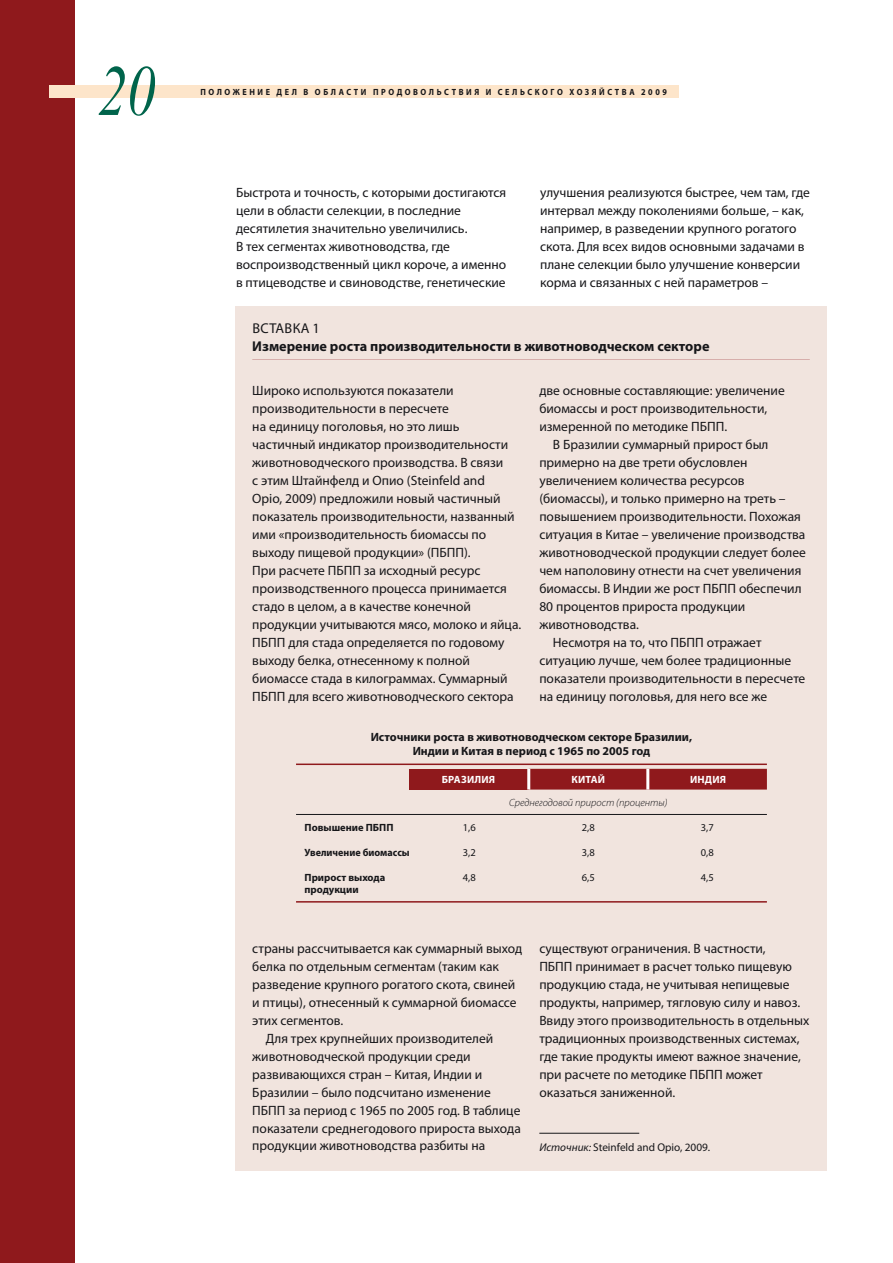
<style>
.page{position:relative;width:893px;height:1263px;background:#fff}
.page>*{position:absolute;margin:0;border:0;box-sizing:border-box;transform-origin:0 0}
.t1{font:italic 72px "Times New Roman";color:#00644b;scale:.8 1}
.t2{font:700 14.25px "Myriad Pro";color:#161619}
.t3{font:14.25px "Myriad Pro";letter-spacing:.02em;color:#161619}
.t4{font:13.5px/18px "Myriad Pro";color:#161619}
.t5{font:700 12px/13.5px "Myriad Pro";color:#161619;text-align:center}
.t6{font:11.25px "Myriad Pro";color:#161619}
.t7{font:700 10.5px/12.8px "Myriad Pro";color:#161619}
.t8{font:italic 300 10.5px "Myriad Pro";color:#161619}
.t9{font:10.5px "Myriad Pro";color:#161619}
.t10{font:700 10.5px "Myriad Pro";letter-spacing:.02em;color:#fff}
.t11{font:700 10.5px "Myriad Pro";color:#161619;scale:.96 1}
.t12{font:700 9px "Myriad Pro";letter-spacing:.315em;color:#161619;scale:.9 1}
.s1{font-style:italic}
</style>
<div class="page">
<div style="left:0;top:0;width:74px;height:1263px;background:#8f191c"></div>
<div style="left:49px;top:85px;width:629px;height:13px;background:#fde5ca"></div>
<div style="left:235px;top:306px;width:592px;height:860px;background:#f1e4de"></div>
<div style="left:235px;top:360px;width:591px;height:811px;background:#f1e4de"></div>
<hr style="left:539px;top:1133px;width:100px;height:1px;background:#161619">
<div style="left:410px;top:769px;width:119px;height:21px;background:#8f191c"></div>
<div style="left:530px;top:769px;width:237px;height:21px;background:#8f191c"></div>
<hr style="left:296px;top:901px;width:471px;height:2px;background:#8f191c">
<hr style="left:296px;top:764px;width:471px;height:1px;background:#8f191c">
<hr style="left:527px;top:769px;width:3px;height:21px;background:#fff">
<hr style="left:646px;top:769px;width:3px;height:21px;background:#fff">
<hr style="left:296px;top:814px;width:471px;height:1px;background:#161619">
<h1 class="t1" style="left:98px;top:48px;width:73px">20</h1>
<p class="t12" style="left:200px;top:89px;width:520px">ПОЛОЖЕНИЕ ДЕЛ В ОБЛАСТИ ПРОДОВОЛЬСТВИЯ И СЕЛЬСКОГО ХОЗЯЙСТВА 2009</p>
<p class="t4" style="left:236px;top:184px;width:272px">Быстрота и точность, с которыми достигаются цели в области селекции, в последние десятилетия значительно увеличились.<br>В тех сегментах животноводства, где воспроизводственный цикл короче, а именно в птицеводстве и свиноводстве, генетические</p>
<p class="t4" style="left:540px;top:184px;width:271px">улучшения реализуются быстрее, чем там, где интервал между поколениями больше, – как, например, в разведении крупного рогатого скота. Для всех видов основными задачами в плане селекции было улучшение конверсии корма и связанных с ней параметров –</p>
<p class="t3" style="left:252px;top:323px;width:69px">ВСТАВКА 1</p>
<p class="t2" style="left:252px;top:341px;width:459px">Измерение роста производительности в животноводческом секторе</p>
<p class="t4" style="left:252px;top:382px;width:270px">Широко используются показатели производительности в пересчете<br>на единицу поголовья, но это лишь частичный индикатор производительности животноводческого производства. В связи<br>с этим Штайнфелд и Опио (Steinfeld and<br>Opio, 2009) предложили новый частичный показатель производительности, названный ими «производительность биомассы по выходу пищевой продукции» (ПБПП).<br>При расчете ПБПП за исходный ресурс производственного процесса принимается стадо в целом, а в качестве конечной продукции учитываются мясо, молоко и яйца.<br>ПБПП для стада определяется по годовому выходу белка, отнесенному к полной биомассе стада в килограммах. Суммарный ПБПП для всего животноводческого сектора</p>
<p class="t4" style="left:539px;top:382px;width:247px">две основные составляющие: увеличение биомассы и рост производительности, измеренной по методике ПБПП.</p>
<p class="t4" style="left:553px;top:436px;width:217px">В Бразилии суммарный прирост был</p>
<p class="t4" style="left:539px;top:454px;width:210px">примерно на две трети обусловлен</p>
<p class="t4" style="left:539px;top:472px;width:207px">увеличением количества ресурсов</p>
<p class="t4" style="left:539px;top:490px;width:248px">(биомассы), и только примерно на треть –</p>
<p class="t4" style="left:539px;top:508px;width:263px">повышением производительности. Похожая</p>
<p class="t4" style="left:539px;top:526px;width:268px">ситуация в Китае – увеличение производства</p>
<p class="t4" style="left:539px;top:544px;width:268px">животноводческой продукции следует более</p>
<p class="t4" style="left:539px;top:562px;width:263px">чем наполовину отнести на счет увеличения</p>
<p class="t4" style="left:539px;top:580px;width:264px">биомассы. В Индии же рост ПБПП обеспечил</p>
<p class="t4" style="left:539px;top:598px;width:208px">80 процентов прироста продукции</p>
<p class="t4" style="left:539px;top:616px;width:101px">животноводства.</p>
<p class="t4" style="left:553px;top:634px;width:210px">Несмотря на то, что ПБПП отражает</p>
<p class="t4" style="left:539px;top:652px;width:253px">ситуацию лучше, чем более традиционные</p>
<p class="t4" style="left:539px;top:670px;width:268px">показатели производительности в пересчете</p>
<p class="t4" style="left:539px;top:688px;width:229px">на единицу поголовья, для него все же</p>
<p class="t5" style="left:371px;top:731px;width:323px">Источники роста в животноводческом секторе Бразилии,<br>Индии и Китая в период с 1965 по 2005 год</p>
<p class="t10" style="left:442px;top:776px;width:55px">БРАЗИЛИЯ</p>
<p class="t10" style="left:571px;top:776px;width:35px">КИТАЙ</p>
<p class="t10" style="left:690px;top:776px;width:38px">ИНДИЯ</p>
<p class="t8" style="left:509px;top:796px;width:160px">Среднегодовой прирост (проценты)</p>
<p class="t7" style="left:305px;top:822px;width:90px">Повышение ПБПП</p>
<p class="t9" style="left:463px;top:823px;width:14px">1,6</p>
<p class="t9" style="left:582px;top:823px;width:14px">2,8</p>
<p class="t9" style="left:701px;top:823px;width:14px">3,7</p>
<p class="t11" style="left:305px;top:848px;width:111px">Увеличение биомассы</p>
<p class="t9" style="left:463px;top:848px;width:14px">3,2</p>
<p class="t9" style="left:582px;top:848px;width:14px">3,8</p>
<p class="t9" style="left:701px;top:848px;width:14px">0,8</p>
<p class="t7" style="left:305px;top:871px;width:82px">Прирост выхода продукции</p>
<p class="t9" style="left:463px;top:873px;width:14px">4,8</p>
<p class="t9" style="left:582px;top:873px;width:14px">6,5</p>
<p class="t9" style="left:701px;top:873px;width:14px">4,5</p>
<p class="t4" style="left:252px;top:940px;width:271px">страны рассчитывается как суммарный выход</p>
<p class="t4" style="left:252px;top:958px;width:248px">белка по отдельным сегментам (таким как</p>
<p class="t4" style="left:252px;top:976px;width:265px">разведение крупного рогатого скота, свиней</p>
<p class="t4" style="left:252px;top:994px;width:266px">и птицы), отнесенный к суммарной биомассе</p>
<p class="t4" style="left:252px;top:1012px;width:92px">этих сегментов.</p>
<p class="t4" style="left:266px;top:1030px;width:229px">Для трех крупнейших производителей</p>
<p class="t4" style="left:252px;top:1048px;width:220px">животноводческой продукции среди</p>
<p class="t4" style="left:252px;top:1066px;width:231px">развивающихся стран – Китая, Индии и</p>
<p class="t4" style="left:252px;top:1084px;width:240px">Бразилии – было подсчитано изменение</p>
<p class="t4" style="left:252px;top:1102px;width:270px">ПБПП за период с 1965 по 2005 год. В таблице</p>
<p class="t4" style="left:252px;top:1120px;width:270px">показатели среднегодового прироста выхода</p>
<p class="t4" style="left:252px;top:1138px;width:234px">продукции животноводства разбиты на</p>
<p class="t4" style="left:539px;top:940px;width:271px">существуют ограничения. В частности,<br>ПБПП принимает в расчет только пищевую продукцию стада, не учитывая непищевые продукты, например, тягловую силу и навоз.<br>Ввиду этого производительность в отдельных традиционных производственных системах, где такие продукты имеют важное значение, при расчете по методике ПБПП может оказаться заниженной.</p>
<p class="t6" style="left:539px;top:1143px;width:172px"><span class="s1">Источник:</span> Steinfeld and Opio, 2009.</p>
</div>
